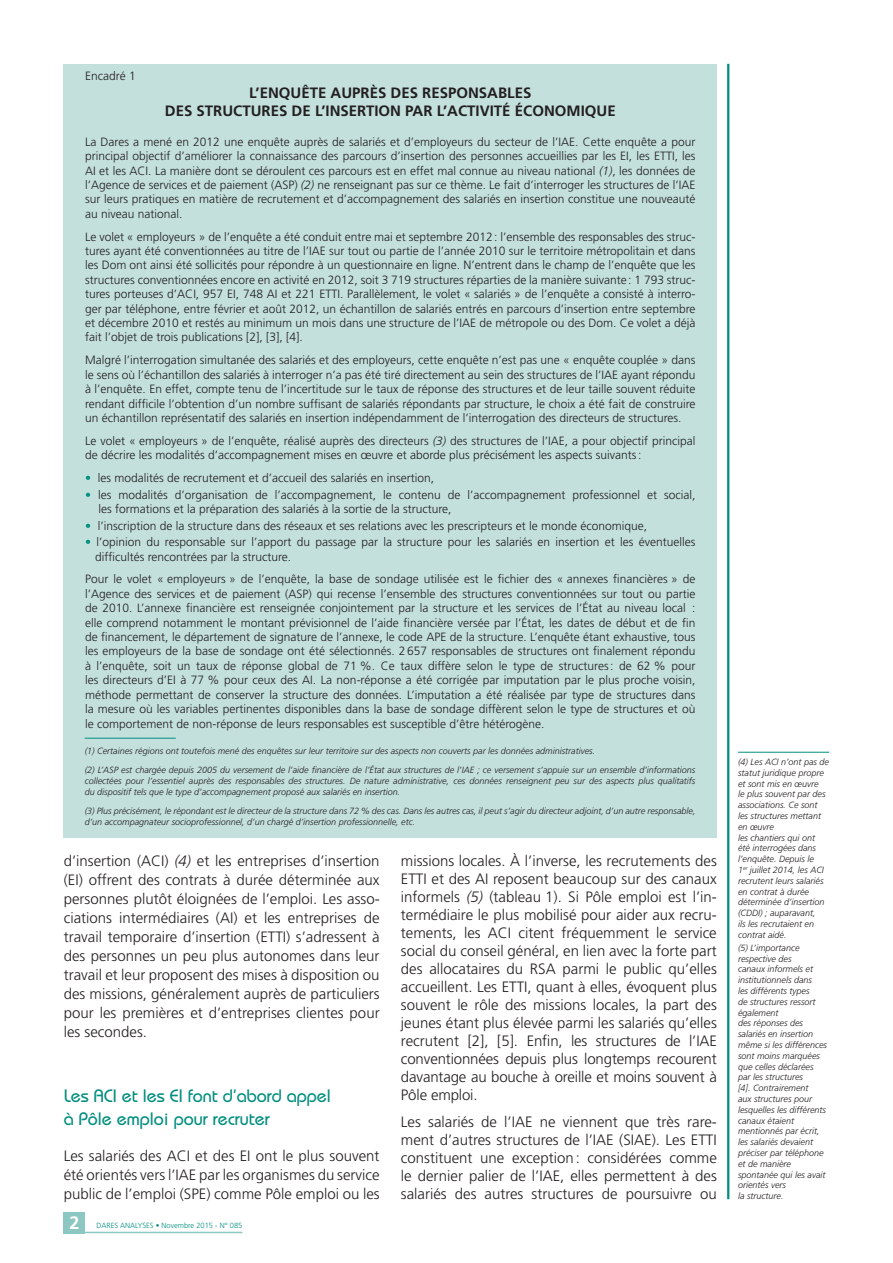
<style>
.page{position:relative;width:893px;height:1263px;background:#fff}
.page>*{position:absolute;margin:0;border:0;box-sizing:border-box;transform-origin:0 0}
.t1{font:500 18px/22.6px "Bauhaus";color:#008e7f}
.t2{font:700 18px "Frutiger";color:#fff}
.t3{font:300 15px/18px "Frutiger";color:#231f20;text-align:justify}
.t4{font:700 15px "Frutiger";color:#231f20}
.t5{font:300 12px/14.4px "Frutiger";color:#231f20;text-align:justify}
.t6{font:italic 300 9px/10.8px "Frutiger";color:#231f20}
.t7{font:300 7.5px "Frutiger";color:#008e7f}
.s1{font-style:italic}
.s2{color:#008e7f}
</style>
<div class="page">
<hr style="left:727px;top:64px;width:2px;height:1135px;background:#008e7f">
<div style="left:64px;top:1212px;width:21px;height:21px;background:#8cc7c2"></div>
<hr style="left:64px;top:1232px;width:178px;height:1px;background:#8cc7c2">
<div style="left:64px;top:64px;width:653px;height:774px;background:#c3e0dd"></div>
<hr style="left:85px;top:738px;width:91px;height:1px;background:#008e7f">
<hr style="left:738px;top:752px;width:91px;height:1px;background:#008e7f">
<p class="t5" style="left:85px;top:69px;width:52px">Encadré 1</p>
<p class="t4" style="left:249px;top:84px;width:21px">L’ENQUÊTE</p>
<p class="t4" style="left:331px;top:84px;width:11px">AUPR</p>
<p class="t4" style="left:370px;top:84px;width:63px">ÈS DES RESPONSA</p>
<p class="t4" style="left:498px;top:84px;width:18px">BLES</p>
<p class="t4" style="left:165px;top:102px;width:42px">DES STRUCTURES</p>
<p class="t4" style="left:292px;top:102px;width:44px">DE L’INSERTION</p>
<p class="t4" style="left:405px;top:102px;width:10px">PAR</p>
<p class="t4" style="left:437px;top:102px;width:20px">L’ACTI</p>
<p class="t4" style="left:480px;top:102px;width:55px">VITÉ ÉCONOMIQUE</p>
<p class="t5" style="left:85px;top:135px;width:612px">La Dares a mené en 2012 une enquête auprès de salariés et d’employeurs du secteur de l’IAE. Cette enquête a pour principal objectif d’améliorer la connaissance des parcours d’insertion des personnes accueillies par les EI, les ETTI, les AI et les ACI. La manière dont se déroulent ces parcours est en effet mal connue au niveau national <span class="s1">(1)</span>, les données de l’Agence de services et de paiement (ASP) <span class="s1">(2)</span> ne renseignant pas sur ce thème. Le fait d’interroger les structures de l’IAE sur leurs pratiques en matière de recrutement et d’accompagnement des salariés en insertion constitue une nouveauté au niveau national.</p>
<p class="t5" style="left:85px;top:229px;width:612px">Le volet « employeurs » de l’enquête a été conduit entre mai et septembre 2012: l’ensemble des responsables des struc&shy;tures ayant été conventionnées au titre de l’IAE sur tout ou partie de l’année 2010 sur le territoire métropolitain et dans les Dom ont ainsi été sollicités pour répondre à un questionnaire en ligne. N’entrent dans le champ de l’enquête que les structures conventionnées encore en activité en 2012, soit 3 719 structures réparties de la manière suivante: 1 793 struc&shy;tures porteuses d’ACI, 957 EI, 748 AI et 221 ETTI. Parallèlement, le volet « salariés » de l’enquête a consisté à interro&shy;ger par téléphone, entre février et août 2012, un échantillon de salariés entrés en parcours d’insertion entre septembre et décembre 2010 et restés au minimum un mois dans une structure de l’IAE de métropole ou des Dom. Ce volet a déjà fait l’objet de trois publications [2], [3], [4].</p>
<p class="t5" style="left:85px;top:353px;width:612px">Malgré l’interrogation simultanée des salariés et des employeurs, cette enquête n’est pas une « enquête couplée » dans le sens où l’échantillon des salariés à interroger n’a pas été tiré directement au sein des structures de l’IAE ayant répondu à l’enquête. En effet, compte tenu de l’incertitude sur le taux de réponse des structures et de leur taille souvent réduite rendant difficile l’obtention d’un nombre suffisant de salariés répondants par structure, le choix a été fait de construire un échantillon représentatif des salariés en insertion indépendamment de l’interrogation des directeurs de structures.</p>
<p class="t5" style="left:85px;top:434px;width:612px">Le volet « employeurs » de l’enquête, réalisé auprès des directeurs <span class="s1">(3)</span> des structures de l’IAE, a pour objectif principal de décrire les modalités d’accompagnement mises en œuvre et aborde plus précisément les aspects suivants:</p>
<p class="t5" style="left:85px;top:471px;width:351px"><span class="s2">•</span> les modalités de recrutement et d’accueil des salariés en insertion,</p>
<p class="t5" style="left:98px;top:487px;width:599px;text-indent:-13px"><span class="s2">•</span> les modalités d’organisation de l’accompagnement, le contenu de l’accompagnement professionnel et social, les formations et la préparation des salariés à la sortie de la structure,</p>
<p class="t5" style="left:85px;top:518px;width:564px"><span class="s2">•</span> l’inscription de la structure dans des réseaux et ses relations avec les prescripteurs et le monde économique,</p>
<p class="t5" style="left:95px;top:535px;width:602px;text-indent:-10px"><span class="s2">•</span> l’opinion du responsable sur l’apport du passage par la structure pour les salariés en insertion et les éventuelles difficultés rencontrées par la structure.</p>
<p class="t5" style="left:85px;top:572px;width:612px">Pour le volet « employeurs » de l’enquête, la base de sondage utilisée est le fichier des « annexes financières » de l’Agence des services et de paiement (ASP) qui recense l’ensemble des structures conventionnées sur tout ou partie de 2010. L’annexe financière est renseignée conjointement par la structure et les services de l’État au niveau local : elle comprend notamment le montant prévisionnel de l’aide financière versée par l’État, les dates de début et de fin de financement, le département de signature de l’annexe, le code APE de la structure. L’enquête étant exhaustive, tous les employeurs de la base de sondage ont été sélectionnés. 2657 responsables de structures ont finalement répondu à l’enquête, soit un taux de réponse global de 71 %. Ce taux diffère selon le type de structures: de 62 % pour les directeurs d’EI à 77 % pour ceux des AI. La non-réponse a été corrigée par imputation par le plus proche voisin, méthode permettant de conserver la structure des données. L’imputation a été réalisée par type de structures dans la mesure où les variables pertinentes disponibles dans la base de sondage diffèrent selon le type de structures et où le comportement de non-réponse de leurs responsables est susceptible d’être hétérogène.</p>
<p class="t6" style="left:85px;top:741px;width:612px;line-height:19.4px">(1) Certaines régions ont toutefois mené des enquêtes sur leur territoire sur des aspects non couverts par les données administratives.<br>(2) L’ASP est chargée depuis 2005 du versement de l’aide financière de l’État aux structures de l’IAE ; ce versement s’appuie sur un ensemble d’informations</p>
<p class="t6" style="left:85px;top:775px;width:612px">collectées pour l’essentiel auprès des responsables des structures. De nature administrative, ces données renseignent peu sur des aspects plus qualitatifs du dispositif tels que le type d’accompagnement proposé aux salariés en insertion.</p>
<p class="t6" style="left:85px;top:806px;width:612px">(3) Plus précisément, le répondant est le directeur de la structure dans 72 % des cas. Dans les autres cas, il peut s’agir du directeur adjoint, d’un autre responsable, d’un accompagnateur socioprofessionnel, d’un chargé d’insertion professionnelle, etc.</p>
<p class="t3" style="left:64px;top:851px;width:317px;line-height:19px">d’insertion (ACI) <span class="s1">(4)</span> et les entreprises d’insertion (EI) offrent des contrats à durée déterminée aux personnes plutôt éloignées de l’emploi. Les asso&shy;ciations intermédiaires (AI) et les entreprises de travail temporaire d’insertion (ETTI) s’adressent à des personnes un peu plus autonomes dans leur travail et leur proposent des mises à disposition ou des missions, généralement auprès de particuliers pour les premières et d’entreprises clientes pour les secondes.</p>
<h1 class="t1" style="left:64px;top:1085px;width:269px">Les ACI et les EI font d’abord appel à Pôle emploi pour recruter</h1>
<p class="t3" style="left:64px;top:1147px;width:317px;line-height:19px">Les salariés des ACI et des EI ont le plus souvent été orientés vers l’IAE par les organismes du service public de l’emploi (SPE) comme Pôle emploi ou les</p>
<h1 class="t2" style="left:69px;top:1212px;width:12px">2</h1>
<p class="t7" style="left:97px;top:1221px;width:147px">DARES ANALYSES • Novembre 2015 - N° 085</p>
<p class="t3" style="left:401px;top:852px;width:317px">missions locales. À l’inverse, les recrutements des ETTI et des AI reposent beaucoup sur des canaux informels <span class="s1">(5)</span> (tableau 1). Si Pôle emploi est l’in&shy;termédiaire le plus mobilisé pour aider aux recru&shy;tements, les ACI citent fréquemment le service social du conseil général, en lien avec la forte part des allocataires du RSA parmi le public qu’elles accueillent. Les ETTI, quant à elles, évoquent plus souvent le rôle des missions locales, la part des jeunes étant plus élevée parmi les salariés qu’elles recrutent [2], [5]. Enfin, les structures de l’IAE conventionnées depuis plus longtemps recourent davantage au bouche à oreille et moins souvent à Pôle emploi.</p>
<p class="t3" style="left:401px;top:1113px;width:317px">Les salariés de l’IAE ne viennent que très rare&shy;ment d’autres structures de l’IAE (SIAE). Les ETTI constituent une exception: considérées comme le dernier palier de l’IAE, elles permettent à des salariés des autres structures de poursuivre ou</p>
<p class="t6" style="left:738px;top:757px;width:93px">(4) Les ACI n’ont pas de statut juridique propre et sont mis en œuvre<br>le plus souvent par des associations. Ce sont les structures mettant en œuvre<br>les chantiers qui ont été interrogées dans l’enquête. Depuis le<br>1<sup>er</sup> juillet 2014, les ACI recrutent leurs salariés en contrat à durée déterminée d’insertion (CDDI) ; auparavant,<br>ils les recrutaient en contrat aidé.</p>
<p class="t6" style="left:738px;top:942px;width:90px">(5) L’importance respective des<br>canaux informels et institutionnels dans<br>les différents types<br>de structures ressort également<br>des réponses des salariés en insertion même si les différences sont moins marquées que celles déclarées par les structures<br>[4]. Contrairement<br>aux structures pour lesquelles les différents canaux étaient mentionnés par écrit, les salariés devaient préciser par téléphone et de manière spontanée qui les avait orientés vers<br>la structure.</p>
</div>
